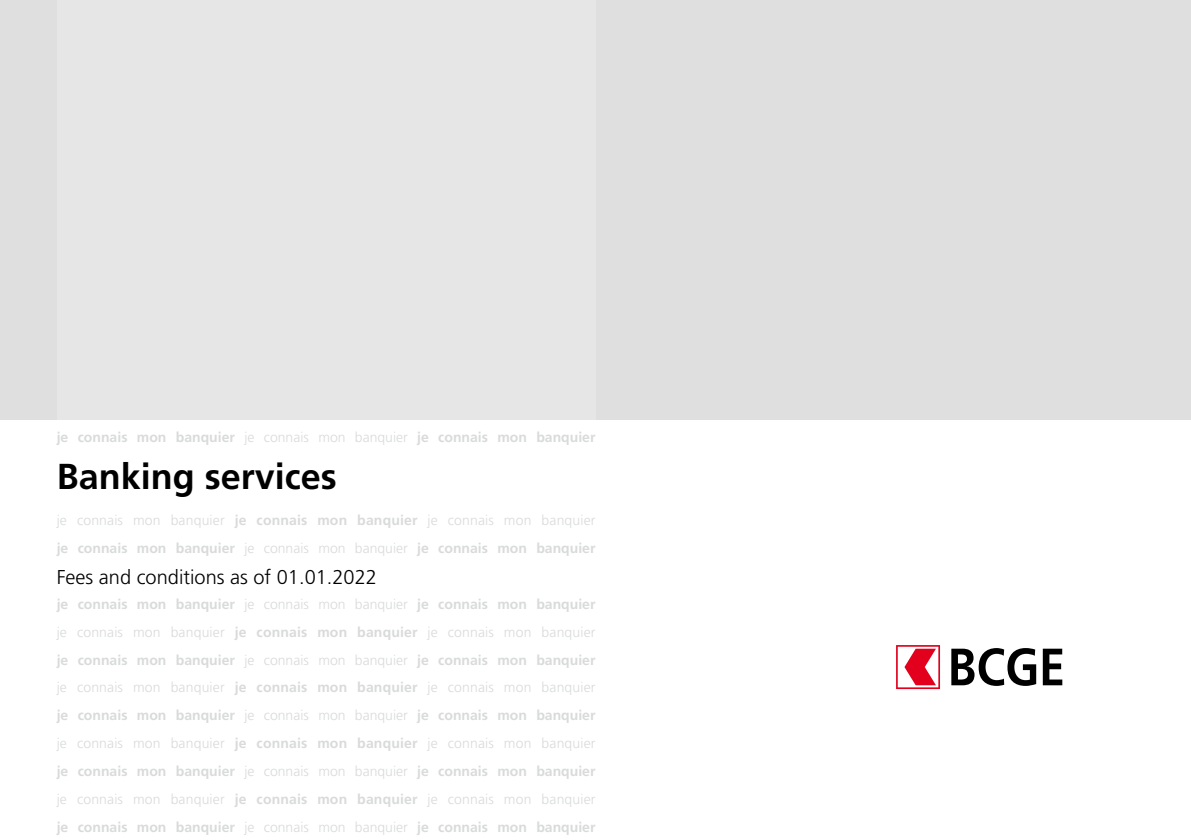
<style>
.page{position:relative;width:1191px;height:840px;background:#fff}
.page>*{position:absolute;margin:0;border:0;box-sizing:border-box;transform-origin:0 0}
.t1{font:700 36px "Frutiger LT Std";color:#000}
.t2{font:300 20px "Frutiger LT Std";color:#000}
.t3{font:700 14px/27.8px "Frutiger LT Std";color:#d9dada;text-align:justify}
.t4{font:300 14px/27.8px "Frutiger LT Std";letter-spacing:.01em;color:#d9dada}
.s1{font-weight:300}
.s2{font-weight:700}
</style>
<div class="page">
<div style="left:0;top:0;width:1191px;height:420px;background:#dfdfe0"></div>
<div style="left:57px;top:0;width:538px;height:420px;background:#e6e6e6"></div>
<svg style="left:896px;top:645px;width:44px;height:43px"></svg>
<svg style="left:951px;top:648px;width:85px;height:37px"></svg>
<svg style="left:1042px;top:648px;width:20px;height:37px"></svg>
<p class="t3" style="left:57px;top:423px;width:540px">je connais mon banquier <span class="s1">je connais mon banquier</span> je connais mon banquier</p>
<h1 class="t1" style="left:57px;top:454px;width:282px">Banking services</h1>
<p class="t4" style="left:57px;top:506px;width:540px">je connais mon banquier <span class="s2">je connais mon banquier</span> je connais mon banquier <span class="s2">je connais mon banquier</span> je connais mon banquier <span class="s2">je connais mon banquier</span></p>
<h2 class="t2" style="left:57px;top:565px;width:322px">Fees and conditions as of 01.01.2022</h2>
<p class="t3" style="left:57px;top:589px;width:540px">je connais mon banquier <span class="s1">je connais mon banquier</span> je connais mon banquier <span class="s1">je connais mon banquier</span> je connais mon banquier <span class="s1">je connais mon banquier </span>je connais mon banquier <span class="s1">je connais mon banquier</span> je connais mon banquier <span class="s1">je connais mon banquier</span> je connais mon banquier <span class="s1">je connais mon banquier </span>je connais mon banquier <span class="s1">je connais mon banquier</span> je connais mon banquier <span class="s1">je connais mon banquier</span> je connais mon banquier <span class="s1">je connais mon banquier </span>je connais mon banquier <span class="s1">je connais mon banquier</span> je connais mon banquier <span class="s1">je connais mon banquier</span> je connais mon banquier <span class="s1">je connais mon banquier </span>je connais mon banquier <span class="s1">je connais mon banquier</span> je connais mon banquier</p>
</div>
